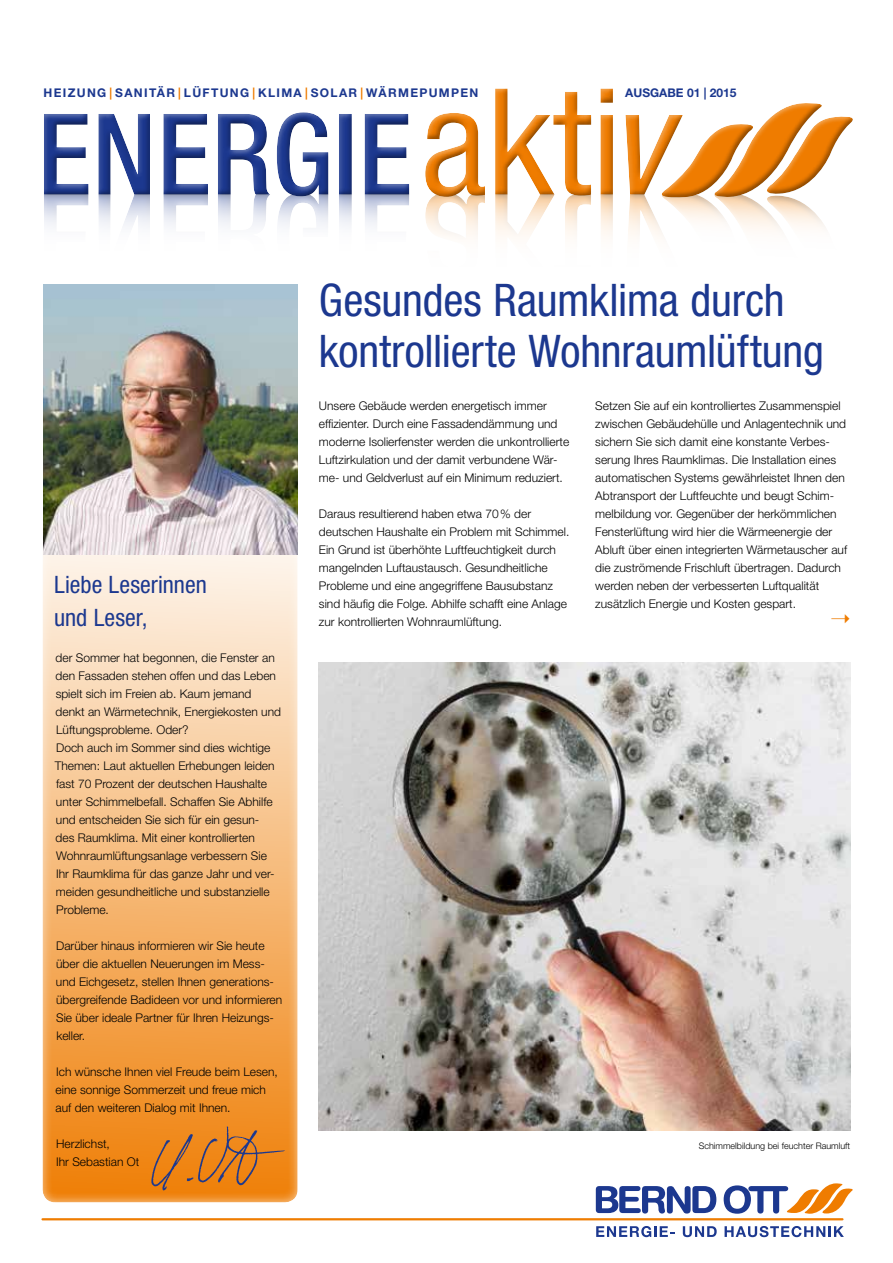
<style>
.page{position:relative;width:893px;height:1263px;background:#fff}
.page>*{position:absolute;margin:0;border:0;box-sizing:border-box;transform-origin:0 0}
.t1{font:condensed 45px/51px "Helvetica Neue LT Std";letter-spacing:-.005em;color:#1c388f}
.t2{font:condensed 24px/33px "Helvetica Neue LT Std";color:#1c388f}
.t3{font:300 12px/18px "Helvetica Neue LT Std";color:#000}
.t4{font:700 12px "Helvetica Neue LT Std";letter-spacing:.11em;color:#1c388f}
.t5{font:700 12px "Helvetica Neue LT Std";color:#1c388f}
.t6{font:300 9px "Helvetica Neue LT Std";color:#000}
.s1{color:#ef7c00}
</style>
<div class="page">
<svg style="left:425px;top:103px;width:428px;height:133px"></svg>
<div style="left:423px;top:87px;width:261px;height:111px;background:#000;opacity:.75"></div>
<svg style="left:44px;top:197px;width:365px;height:30px"></svg>
<div style="left:42px;top:111px;width:369px;height:86px;background:#000;opacity:.75"></div>
<img style="left:319px;top:662px;width:531px;height:468px">
<div style="left:42px;top:517px;width:257px;height:685px;background:#fff;opacity:.75"></div>
<hr style="left:43px;top:1218px;width:799px;height:2px;background:#ef7c00">
<svg style="left:596px;top:1186px;width:120px;height:27px"></svg>
<svg style="left:724px;top:1183px;width:129px;height:31px"></svg>
<svg style="left:596px;top:1226px;width:79px;height:11px"></svg>
<svg style="left:683px;top:1226px;width:34px;height:11px"></svg>
<svg style="left:725px;top:1226px;width:119px;height:11px"></svg>
<img style="left:44px;top:284px;width:254px;height:270px">
<svg style="left:151px;top:1126px;width:134px;height:65px;background:#da7e21"></svg>
<p class="t4" style="left:44px;top:85px;width:436px">HEIZUNG <span class="s1">|</span> SANITÄR <span class="s1">|</span> LÜFTUNG <span class="s1">|</span> KLIMA <span class="s1">|</span> SOLAR <span class="s1">|</span> WÄRMEPUMPEN</p>
<p class="t5" style="left:625px;top:85px;width:113px">AUSGABE 01 | 2015</p>
<h2 class="t2" style="left:54px;top:568px;width:154px">Liebe Leserinnen und Leser,</h2>
<p class="t3" style="left:55px;top:649px;width:228px">der Sommer hat begonnen, die Fenster an den Fassaden stehen offen und das Leben spielt sich im Freien ab. Kaum jemand denkt an Wärmetechnik, Energiekosten und Lüftungsprobleme. Oder?<br>Doch auch im Sommer sind dies wichtige Themen: Laut aktuellen Erhebungen leiden fast 70 Prozent der deutschen Haushalte unter Schimmelbefall. Schaffen Sie Abhilfe und entscheiden Sie sich für ein gesun-<br>des Raumklima. Mit einer kontrollierten Wohnraumlüftungsanlage verbessern Sie Ihr Raumklima für das ganze Jahr und ver&shy;meiden gesundheitliche und substanzielle Probleme.</p>
<p class="t3" style="left:56px;top:937px;width:228px">Darüber hinaus informieren wir Sie heute über die aktuellen Neuerungen im Mess&shy;und Eichgesetz, stellen Ihnen generations&shy;übergreifende Badideen vor und informieren Sie über ideale Partner für Ihren Heizungs&shy;keller.</p>
<p class="t3" style="left:56px;top:1063px;width:224px">Ich wünsche Ihnen viel Freude beim Lesen, eine sonnige Sommerzeit und freue mich auf den weiteren Dialog mit Ihnen.</p>
<p class="t3" style="left:56px;top:1135px;width:85px">Herzlichst,<br>Ihr Sebastian Ot</p>
<h1 class="t1" style="left:319px;top:275px;width:506px">Gesundes Raumklima durch kontrollierte Wohnraumlüftung</h1>
<p class="t3" style="left:319px;top:397px;width:252px">Unsere Gebäude werden energetisch immer effizienter. Durch eine Fassadendämmung und moderne Isolierfenster werden die unkontrollierte Luftzirkulation und der damit verbundene Wär&shy;me- und Geldverlust auf ein Minimum reduziert.</p>
<p class="t3" style="left:319px;top:505px;width:252px">Daraus resultierend haben etwa 70% der deutschen Haushalte ein Problem mit Schimmel.<br>Ein Grund ist überhöhte Luftfeuchtigkeit durch mangelnden Luftaustausch. Gesundheitliche Probleme und eine angegriffene Bausubstanz sind häufig die Folge. Abhilfe schafft eine Anlage zur kontrollierten Wohnraumlüftung.</p>
<p class="t3" style="left:595px;top:397px;width:253px">Setzen Sie auf ein kontrolliertes Zusammenspiel zwischen Gebäudehülle und Anlagentechnik und sichern Sie sich damit eine konstante Verbes&shy;serung Ihres Raumklimas. Die Installation eines automatischen Systems gewährleistet Ihnen den Abtransport der Luftfeuchte und beugt Schim&shy;melbildung vor. Gegenüber der herkömmlichen Fensterlüftung wird hier die Wärmeenergie der Abluft über einen integrierten Wärmetauscher auf die zuströmende Frischluft übertragen. Dadurch werden neben der verbesserten Luftqualität zusätzlich Energie und Kosten gespart.</p>
<p class="t6" style="left:699px;top:1140px;width:153px">Schimmelbildung bei feuchter Raumluft</p>
</div>
